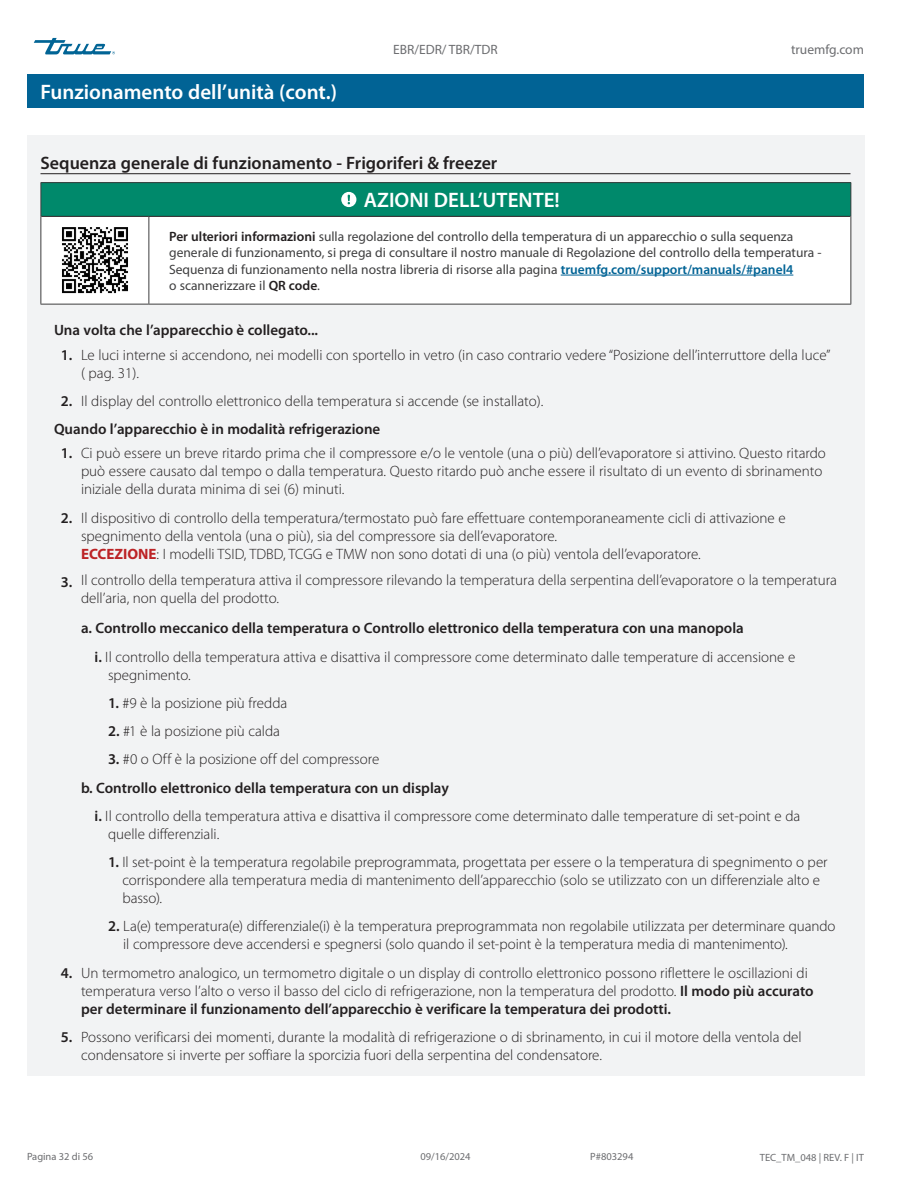
<style>
.page{position:relative;width:918px;height:1188px;background:#fff}
.page>*{position:absolute;margin:0;border:0;box-sizing:border-box;transform-origin:0 0}
.Title_bar_Page_header{font:600 21px "Myriad Pro";color:#fff}
.Table_title_bar{font:600 21px "Myriad Pro";color:#fff}
.Subhead_underscore_H1{font:600 18px "Myriad Pro";color:#231f20}
.t1{font:300 15px/18px "Myriad Pro";color:#231f20}
.Body_Text_letters_lower_case_ordered_sub{font:600 15px "Myriad Pro";color:#231f20}
.Subhead_NO_underscore_H2{font:600 15px "Myriad Pro";color:#231f20}
.Table_text{font:13.5px/16.5px "Myriad Pro";color:#3e3e3f}
.t2{font:13.5px "Myriad Pro";color:#6c6d70}
.t3{font:10.5px "Myriad Pro";color:#6c6d70}
.s1{font-weight:600;color:#231f20}
.s2{font-weight:600;color:#016395}
.s3{font-weight:600}
.s4{font-weight:700;color:#bc2326}
</style>
<div class="page">
<svg style="left:34px;top:38px;width:81px;height:16px"></svg>
<div style="left:27px;top:74px;width:837px;height:34px;background:#016395"></div>
<div style="left:27px;top:135px;width:837px;height:941px;background:#f2f3f4"></div>
<hr style="left:41px;top:173px;width:810px;height:1px;background:#231f20">
<div style="left:41px;top:183px;width:810px;height:33px;background:#00896b"></div>
<div style="left:41px;top:217px;width:809px;height:87px;background:#fff"></div>
<hr style="left:40px;top:182px;width:109px;height:1px;background:#3e3e3f">
<hr style="left:40px;top:183px;width:1px;height:33px;background:#3e3e3f">
<hr style="left:149px;top:182px;width:702px;height:1px;background:#3e3e3f">
<hr style="left:850px;top:183px;width:1px;height:33px;background:#3e3e3f">
<hr style="left:40px;top:216px;width:1px;height:88px;background:#3e3e3f">
<hr style="left:148px;top:217px;width:1px;height:87px;background:#3e3e3f">
<hr style="left:850px;top:216px;width:1px;height:88px;background:#3e3e3f">
<hr style="left:40px;top:304px;width:109px;height:1px;background:#3e3e3f">
<hr style="left:149px;top:304px;width:702px;height:1px;background:#3e3e3f">
<hr style="left:41px;top:216px;width:108px;height:1px;background:#231f20">
<hr style="left:149px;top:216px;width:701px;height:1px;background:#231f20">
<svg style="left:341px;top:192px;width:15px;height:15px"></svg>
<img style="left:54px;top:220px;width:81px;height:81px">
<hr style="left:561px;top:275px;width:232px;height:1px;background:#016395">
<p class="Title_bar_Page_header" style="left:41px;top:80px;width:298px">Funzionamento dell’unità (cont.)</p>
<p class="t2" style="left:393px;top:42px;width:106px">EBR/EDR/ TBR/TDR</p>
<p class="t2" style="left:791px;top:42px;width:74px">truemfg.com</p>
<p class="Subhead_underscore_H1" style="left:41px;top:153px;width:458px">Sequenza generale di funzionamento - Frigoriferi &amp; freezer</p>
<p class="Table_title_bar" style="left:364px;top:188px;width:198px">AZIONI DELL’UTENTE!</p>
<p class="Table_text" style="left:169px;top:228px;width:654px"><span class="s1">Per ulteriori informazioni</span> sulla regolazione del controllo della temperatura di un apparecchio o sulla sequenza generale di funzionamento, si prega di consultare il nostro manuale di Regolazione del controllo della temperatura - Sequenza di funzionamento nella nostra libreria di risorse alla pagina <span class="s2">truemfg.com/support/manuals/#panel4<br></span>o scannerizzare il <span class="s1">QR code</span>.</p>
<p class="Subhead_NO_underscore_H2" style="left:54px;top:322px;width:266px">Una volta che l’apparecchio è collegato...</p>
<p class="t1" style="left:81px;top:346px;width:751px;text-indent:-20px"><span class="s3">1.</span> Le luci interne si accendono, nei modelli con sportello in vetro (in caso contrario vedere “Posizione dell’interruttore della luce” ( pag. 31).</p>
<p class="t1" style="left:61px;top:393px;width:484px"><span class="s3">2.</span> Il display del controllo elettronico della temperatura si accende (se installato).</p>
<p class="Subhead_NO_underscore_H2" style="left:54px;top:420px;width:328px">Quando l’apparecchio è in modalità refrigerazione</p>
<p class="t1" style="left:81px;top:445px;width:746px;text-indent:-20px"><span class="s3">1.</span> Ci può essere un breve ritardo prima che il compressore e/o le ventole (una o più) dell’evaporatore si attivino. Questo ritardo può essere causato dal tempo o dalla temperatura. Questo ritardo può anche essere il risultato di un evento di sbrinamento iniziale della durata minima di sei (6) minuti.</p>
<p class="t1" style="left:81px;top:509px;width:706px;text-indent:-20px"><span class="s3">2.</span> Il dispositivo di controllo della temperatura/termostato può fare effettuare contemporaneamente cicli di attivazione e spegnimento della ventola (una o più), sia del compressore sia dell’evaporatore.<br><span class="s4">ECCEZIONE</span>: I modelli TSID, TDBD, TCGG e TMW non sono dotati di una (o più) ventola dell’evaporatore.</p>
<p class="t1" style="left:81px;top:572px;width:758px;text-indent:-20px"><span class="s3">3.</span> Il controllo della temperatura attiva il compressore rilevando la temperatura della serpentina dell’evaporatore o la temperatura dell’aria, non quella del prodotto.</p>
<p class="Body_Text_letters_lower_case_ordered_sub" style="left:81px;top:620px;width:664px">a. Controllo meccanico della temperatura o Controllo elettronico della temperatura con una manopola</p>
<p class="t1" style="left:108px;top:648px;width:689px;text-indent:-14px"><span class="s3">i.</span> Il controllo della temperatura attiva e disattiva il compressore come determinato dalle temperature di accensione e spegnimento.</p>
<p class="t1" style="left:108px;top:694px;width:181px"><span class="s3">1.</span> #9 è la posizione più fredda</p>
<p class="t1" style="left:108px;top:722px;width:173px"><span class="s3">2.</span> #1 è la posizione più calda</p>
<p class="t1" style="left:108px;top:751px;width:273px"><span class="s3">3.</span> #0 o Off è la posizione off del compressore</p>
<p class="Body_Text_letters_lower_case_ordered_sub" style="left:81px;top:779px;width:369px">b. Controllo elettronico della temperatura con un display</p>
<p class="t1" style="left:108px;top:807px;width:694px;text-indent:-14px"><span class="s3">i.</span> Il controllo della temperatura attiva e disattiva il compressore come determinato dalle temperature di set-point e da quelle differenziali.</p>
<p class="t1" style="left:122px;top:853px;width:707px;text-indent:-14px"><span class="s3">1.</span> Il set-point è la temperatura regolabile preprogrammata, progettata per essere o la temperatura di spegnimento o per corrispondere alla temperatura media di mantenimento dell’apparecchio (solo se utilizzato con un differenziale alto e basso).</p>
<p class="t1" style="left:123px;top:918px;width:714px;text-indent:-15px"><span class="s3">2.</span> La(e) temperatura(e) differenziale(i) è la temperatura preprogrammata non regolabile utilizzata per determinare quando il compressore deve accendersi e spegnersi (solo quando il set-point è la temperatura media di mantenimento).</p>
<p class="t1" style="left:81px;top:964px;width:734px;text-indent:-20px"><span class="s3">4.</span> Un termometro analogico, un termometro digitale o un display di controllo elettronico possono riflettere le oscillazioni di temperatura verso l’alto o verso il basso del ciclo di refrigerazione, non la temperatura del prodotto. <span class="s3">Il modo più accurato per determinare il funzionamento dell’apparecchio è verificare la temperatura dei prodotti.</span></p>
<p class="t1" style="left:81px;top:1028px;width:722px;text-indent:-20px"><span class="s3">5.</span> Possono verificarsi dei momenti, durante la modalità di refrigerazione o di sbrinamento, in cui il motore della ventola del condensatore si inverte per soffiare la sporcizia fuori della serpentina del condensatore.</p>
<p class="t3" style="left:27px;top:1150px;width:68px">Pagina 32 di 56</p>
<p class="t3" style="left:420px;top:1150px;width:52px">09/16/2024</p>
<p class="t3" style="left:590px;top:1150px;width:45px">P#803294</p>
<p class="t3" style="left:760px;top:1151px;width:106px">TEC_TM_048 | REV. F | IT</p>
</div>
